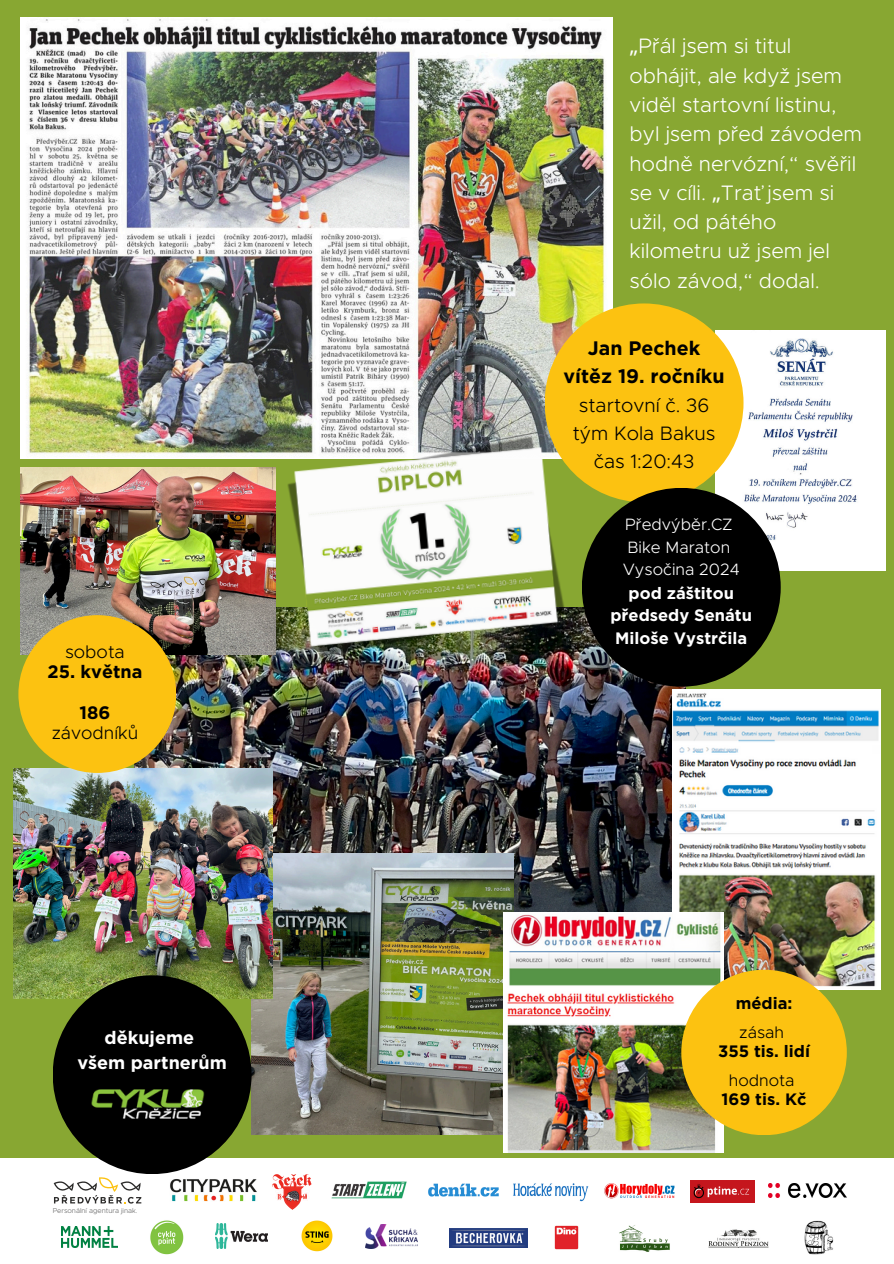
<style>
.page{position:relative;width:894px;height:1264px;background:#fff}
.page>*{position:absolute;margin:0;border:0;box-sizing:border-box;transform-origin:0 0}
.t1{font:300 21px/29.2px "Metropolis";color:#fff}
.t2{font:300 19.5px/28.2px "Metropolis";color:#000;text-align:center}
.t3{font:700 18px/24.8px "Gotham";color:#fff;text-align:center}
.t4{font:300 18px/20.2px "Metropolis";color:#000;text-align:center}
.t5{font:700 18px "Gotham";color:#000}
.t6{font:700 16.5px/22.8px "Gotham";color:#fff;text-align:center}
.t7{font:700 16.5px/18.8px "Gotham";color:#000;text-align:center}
.t8{font:300 7.05px "Metropolis";color:#666}
.s1{font-family:"Gotham";font-weight:700}
.s2{font-family:"Noto Sans";font-weight:400}
.s3{font-family:"Metropolis";font-weight:300}
</style>
<div class="page">
<div style="left:0;top:0;width:893px;height:1263px;background:#88a732"></div>
<div style="left:0;top:1157px;width:893px;height:106px;background:#fff"></div>
<img style="left:331px;top:1181px;width:76px;height:18px">
<img style="left:150px;top:1220px;width:34px;height:35px">
<img style="left:708px;top:1229px;width:61px;height:19px">
<img style="left:604px;top:1183px;width:71px;height:16px">
<img style="left:619px;top:1225px;width:51px;height:27px">
<img style="left:554px;top:1225px;width:24px;height:24px">
<img style="left:804px;top:1220px;width:29px;height:34px">
<img style="left:513px;top:1183px;width:75px;height:18px">
<img style="left:61px;top:1226px;width:57px;height:20px">
<img style="left:170px;top:1179px;width:87px;height:23px">
<img style="left:215px;top:1223px;width:52px;height:25px">
<img style="left:428px;top:1183px;width:71px;height:14px">
<img style="left:768px;top:1183px;width:78px;height:14px">
<img style="left:301px;top:1220px;width:32px;height:32px">
<img style="left:366px;top:1224px;width:51px;height:24px">
<img style="left:272px;top:1174px;width:39px;height:34px">
<svg style="left:54px;top:1177px;width:87px;height:26px"></svg>
<img style="left:690px;top:1180px;width:64px;height:21px">
<img style="left:449px;top:1228px;width:78px;height:19px">
<img style="left:135px;top:607px;width:550px;height:305px">
<img style="left:21px;top:467px;width:254px;height:187px">
<img style="left:715px;top:330px;width:170px;height:240px">
<img style="left:21px;top:17px;width:591px;height:441px">
<img style="left:672px;top:689px;width:208px;height:300px">
<div style="left:544px;top:303px;width:199px;height:199px;background:#fcc211;border-radius:50%"></div>
<img style="left:251px;top:853px;width:262px;height:281px">
<img style="left:503px;top:912px;width:220px;height:240px">
<img style="left:14px;top:768px;width:258px;height:230px">
<div style="left:53px;top:975px;width:198px;height:199px;background:#000;border-radius:50%"></div>
<img style="left:91px;top:1089px;width:113px;height:29px">
<div style="left:581px;top:488px;width:199px;height:198px;background:#000;border-radius:50%"></div>
<img style="left:275px;top:433px;width:303px;height:228px">
<div style="left:681px;top:969px;width:165px;height:166px;background:#fcc211;border-radius:50%"></div>
<div style="left:18px;top:615px;width:158px;height:158px;background:#fcc211;border-radius:50%"></div>
<p class="t4" style="left:65px;top:642px;width:61px">sobota</p>
<p class="t5" style="left:47px;top:664px;width:96px">25. května</p>
<p class="t4" style="left:52px;top:703px;width:88px"><span class="s1">186 </span>závodníků</p>
<p class="t3" style="left:77px;top:1026px;width:151px">děkujeme<br>všem partnerům</p>
<p class="t8" style="left:53px;top:1207px;width:86px">Personální agentura jinak.</p>
<p class="t1" style="left:629px;top:33px;width:234px"><span class="s2">„</span>Přál jsem si titul obhájit, ale když jsem viděl startovní listinu, byl jsem před závodem hodně nervózní,“ svěřil se v cíli. <span class="s2">„</span>Trať jsem si užil, od pátého kilometru už jsem jel sólo závod,“ dodal.</p>
<p class="t2" style="left:563px;top:335px;width:162px"><span class="s1">Jan Pechek vítěz 19. ročníku </span>startovní č. 36 tým Kola Bakus čas 1:20:43</p>
<p class="t6" style="left:610px;top:514px;width:143px"><span class="s3">Předvýběr.CZ<br>Bike Maraton<br>Vysočina 2024 </span>pod záštitou předsedy Senátu<br>Miloše Vystrčila</p>
<p class="t7" style="left:735px;top:994px;width:58px">média:</p>
<p class="t7" style="left:717px;top:1023px;width:93px"><span class="s3">zásah<br></span>355 tis. lidí</p>
<p class="t7" style="left:721px;top:1071px;width:87px"><span class="s3">hodnota<br></span>169 tis. Kč</p>
</div>
